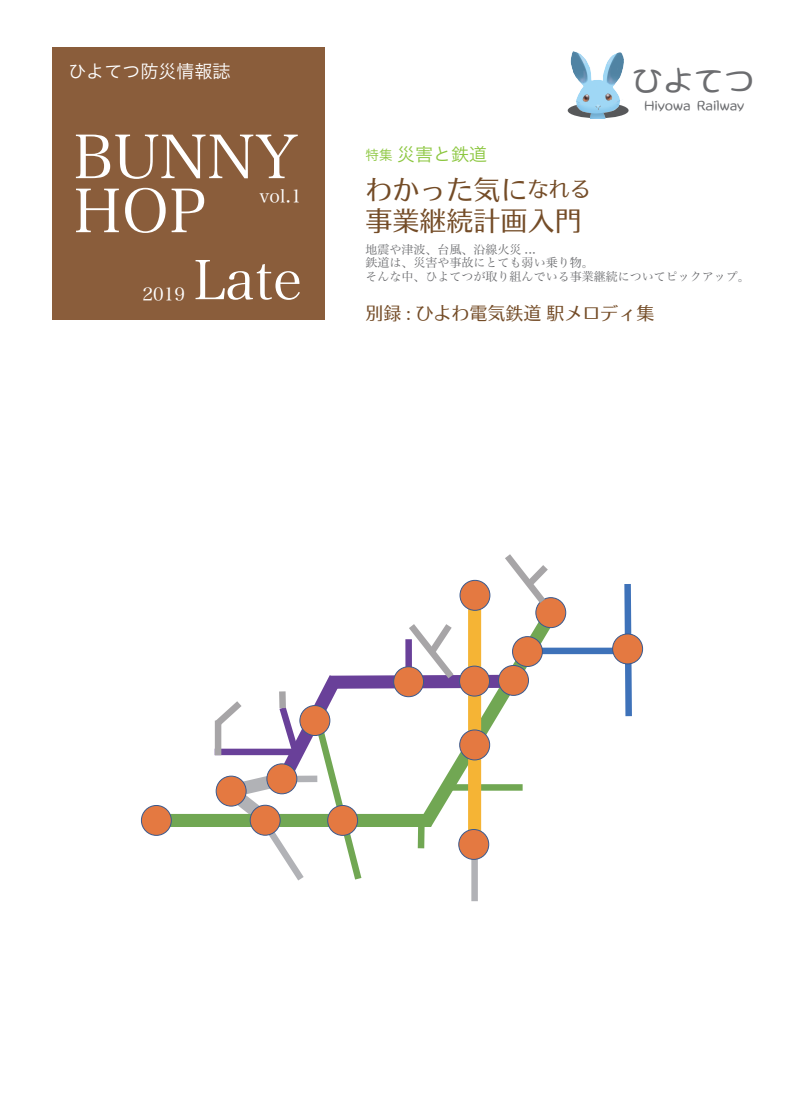
<style>
.page{position:relative;width:800px;height:1119px;background:#fff}
.page>*{position:absolute;margin:0;border:0;box-sizing:border-box;transform-origin:0 0}
.t1{font:60px/54px "Hira Min Pro N W3";color:#fff}
.t2{font:54px "Hira Min Pro N W3";color:#fff}
.t3{font:30.75px "Olive B";color:#6c6d70}
.t4{font:27px/31.5px "Motoya J04 Aporoo N 3";color:#744c27}
.t5{font:18px "Motoya J04 Aporoo N 3";color:#744c27}
.t6{font:18px "Hira Kaku Pro N W3";color:#fff}
.t7{font:18px "Hira Min Pro N W3";color:#fff}
.t8{font:18px "Hira Kaku Pro N W3";color:#8bc63e}
.t9{font:12.3px "Olive B";color:#6c6d70}
.t10{font:12px/13.5px "Hira Min Pro N W3";color:#6c6d70}
.s1{font-size:13.5px}
.s2{font-size:21px}
</style>
<div class="page">
<img style="left:567px;top:51px;width:62px;height:68px">
<div style="left:156px;top:813px;width:275px;height:13px;background:#71a753"></div>
<svg style="left:460px;top:594px;width:109px;height:197px"></svg>
<div style="left:522px;top:647px;width:101px;height:7px;background:#3e72b9"></div>
<svg style="left:621px;top:584px;width:14px;height:133px"></svg>
<div style="left:141px;top:805px;width:30px;height:30px;background:#e47941;border-radius:50%"></div>
<div style="left:141px;top:805px;width:31px;height:30px;border:1px solid #39598e;border-radius:50%"></div>
<div style="left:512px;top:636px;width:30px;height:30px;background:#e47941;border-radius:50%"></div>
<div style="left:512px;top:636px;width:30px;height:30px;border:1px solid #39598e;border-radius:50%"></div>
<div style="left:535px;top:597px;width:30px;height:30px;background:#e47941;border-radius:50%"></div>
<div style="left:535px;top:597px;width:31px;height:31px;border:1px solid #39598e;border-radius:50%"></div>
<div style="left:612px;top:634px;width:30px;height:29px;background:#e47941;border-radius:50%"></div>
<div style="left:612px;top:633px;width:30px;height:31px;border:1px solid #39598e;border-radius:50%"></div>
<svg style="left:468px;top:609px;width:13px;height:8px"></svg>
<div style="left:498px;top:665px;width:30px;height:30px;background:#e47941;border-radius:50%"></div>
<div style="left:498px;top:665px;width:30px;height:30px;border:1px solid #39598e;border-radius:50%"></div>
<div style="left:471px;top:844px;width:6px;height:57px;background:#b1b2b6"></div>
<div style="left:460px;top:580px;width:30px;height:30px;background:#e47941;border-radius:50%"></div>
<div style="left:459px;top:580px;width:31px;height:30px;border:1px solid #39598e;border-radius:50%"></div>
<svg style="left:498px;top:554px;width:56px;height:56px"></svg>
<svg style="left:208px;top:617px;width:313px;height:270px"></svg>
<div style="left:53px;top:47px;width:272px;height:273px;background:#8a5d3b"></div>
<h3 class="t6" style="left:68px;top:55px;width:164px">ひよてつ防災情報誌</h3>
<h1 class="t1" style="left:74px;top:125px;width:226px">BUNNY<br>HOP</h1>
<h3 class="t7" style="left:259px;top:181px;width:44px">vol.1</h3>
<h3 class="t7" style="left:143px;top:279px;width:44px">2019</h3>
<h2 class="t2" style="left:193px;top:234px;width:110px">Late</h2>
<h3 class="t8" style="left:365px;top:138px;width:123px"><span class="s1">特集</span> 災害と鉄道</h3>
<h3 class="t4" style="left:365px;top:170px;width:226px">わかった気に<span class="s2">なれる</span>事業継続計画入門</h3>
<h3 class="t3" style="left:632px;top:65px;width:124px">ひよてつ</h3>
<p class="t9" style="left:644px;top:99px;width:102px">Hiyowa Railway</p>
<p class="t10" style="left:365px;top:241px;width:385px">地震や津波、台風、沿線火災 ...<br>鉄道は、災害や事故にとても弱い乗り物。<br>そんな中、ひよてつが取り組んでいる事業継続についてピックアップ。</p>
<h3 class="t5" style="left:365px;top:298px;width:290px">別録 : ひよわ電気鉄道 駅メロディ集</h3>
</div>
